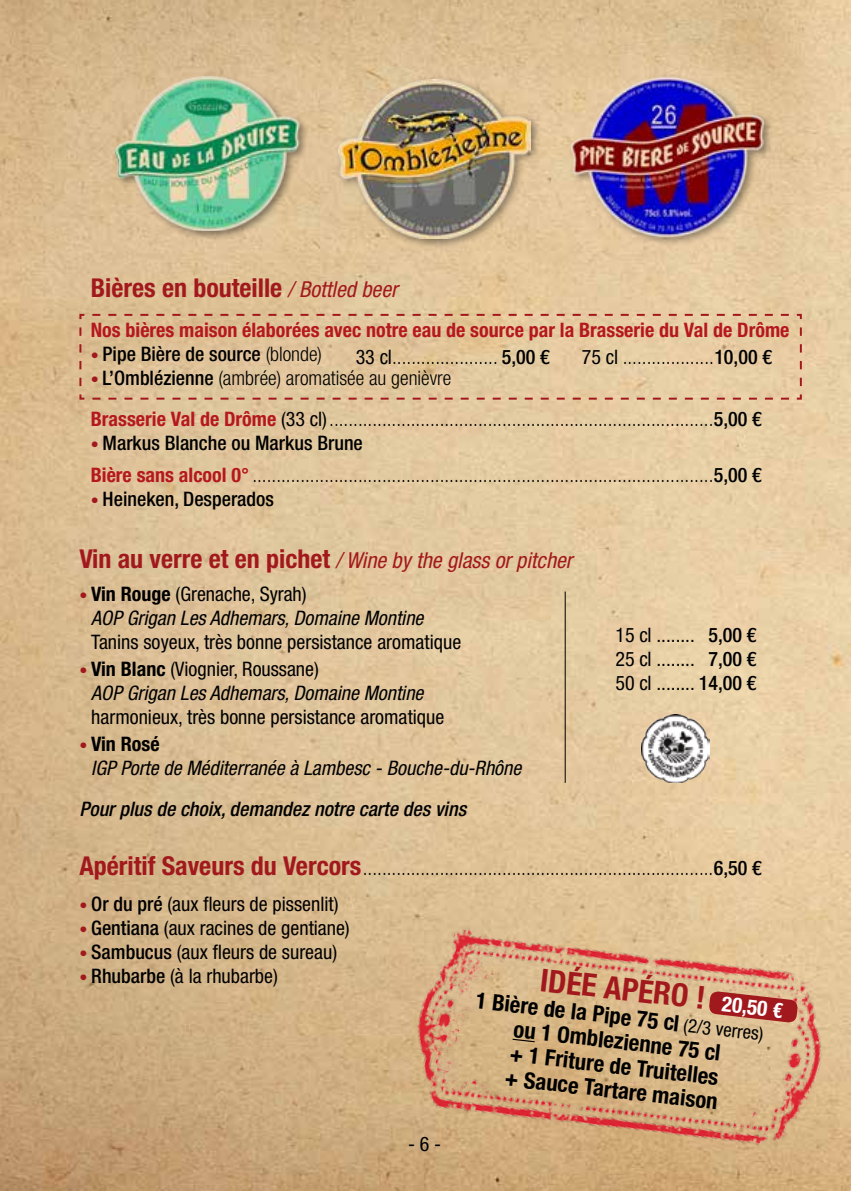
<style>
.page{position:relative;width:851px;height:1191px;background:#fff}
.page>*{position:absolute;margin:0;border:0;box-sizing:border-box;transform-origin:0 0}
.t1{font:700 condensed 31.8px "Helvetica Neue LT Pro";color:#a2191d}
.t2{font:700 condensed 26px "Helvetica Neue LT Pro";color:#a2191d}
.t3{font:700 condensed 22.6px/24.6px "Helvetica Neue LT Pro";color:#000}
.t4{font:italic condensed 22px "Helvetica Neue LT Pro";color:#a2191d}
.t5{font:700 condensed 21.2px "Helvetica Neue LT Pro";color:#fff}
.t6{font:300 condensed 20px/41px "Helvetica Neue LT Pro";color:#000}
.t7{font:condensed 20px/24px "Helvetica Neue LT Pro";color:#000;text-align:justify}
.t8{font:italic condensed 20px/24px "Helvetica Neue LT Pro";color:#000}
.t9{font:700 condensed 20px "Helvetica Neue LT Pro";color:#b5181f}
.t10{font:500 condensed 20px "Helvetica Neue LT Pro";color:#000}
.t11{font:italic 500 condensed 20px "Helvetica Neue LT Pro";color:#000}
.t12{font:condensed 18.8px "Helvetica Neue LT Pro";color:#000}
.s1{font-weight:400;font-style:italic;font-size:22px}
.s2{font-weight:400;font-size:16px;color:#a2191d}
.s3{font-weight:300}
.s4{font-weight:500}
.s5{font-weight:700;color:#b5181f}
.s6{font-weight:400}
.s7{font-weight:700;font-style:normal;font-size:26px}
.s8{font-style:normal;font-size:16px;color:#a2191d}
.s9{font-weight:700;font-style:normal}
.s10{font-style:normal}
.s11{font-weight:700;font-size:26px;color:#a2191d}
.s12{font-size:16px;color:#a2191d}
</style>
<div class="page">
<img style="left:0;top:0;width:850px;height:1191px">
<div style="left:113px;top:73px;width:196px;height:168px;background:#000;opacity:.41"></div>
<img style="left:112px;top:73px;width:190px;height:158px">
<div style="left:568px;top:73px;width:206px;height:174px;background:#000;opacity:.41"></div>
<img style="left:567px;top:72px;width:200px;height:167px">
<div style="left:335px;top:76px;width:206px;height:174px;background:#000;opacity:.41"></div>
<img style="left:338px;top:79px;width:192px;height:160px">
<svg style="left:78px;top:313px;width:724px;height:88px;background:#e0c299"></svg>
<hr style="left:564px;top:591px;width:1px;height:192px;background:#000">
<img style="left:641px;top:714px;width:68px;height:69px">
<img style="left:370px;top:863px;width:480px;height:328px">
<svg style="left:511px;top:1038px;width:25px;height:5px"></svg>
<svg style="left:708px;top:990px;width:90px;height:33px;background:#b65246"></svg>
<h2 class="t2" style="left:91px;top:272px;width:308px">Bières en bouteille <span class="s1">/ Bottled beer</span></h2>
<p class="t9" style="left:91px;top:317px;width:700px">Nos bières maison élaborées avec notre eau de source par la Brasserie du Val de Drôme</p>
<p class="t10" style="left:91px;top:342px;width:233px"><span class="s2">•</span> Pipe Bière de source <span class="s3">(blonde)</span></p>
<p class="t6" style="left:91px;top:357px;width:672px"><span class="s2">•</span> <span class="s4">L’Omblézienne</span> (ambrée) aromatisée au genièvre<br><span class="s5">Brasserie Val de Drôme</span> <span class="s6">(33 cl)</span>................................................................................<span class="s4">5,00 €</span></p>
<p class="t6" style="left:91px;top:426px;width:672px;line-height:32px"><span class="s2">•</span> <span class="s4">Markus Blanche ou Markus Brune<br></span><span class="s5">Bière sans alcool 0°</span> ................................................................................................<span class="s4">5,00 €</span></p>
<p class="t10" style="left:91px;top:487px;width:185px"><span class="s2">•</span> Heineken, Desperados</p>
<p class="t6" style="left:355px;top:336px;width:195px"><span class="s6">33 cl</span>...................... <span class="s4">5,00 €</span></p>
<p class="t6" style="left:581px;top:336px;width:191px"><span class="s6">75 cl</span> ...................<span class="s4">10,00 €</span></p>
<p class="t4" style="left:79px;top:548px;width:494px"><span class="s7">Vin au verre et en pichet</span> / Wine by the glass or pitcher</p>
<p class="t8" style="left:91px;top:582px;width:334px;text-indent:-12px"><span class="s8">•</span> <span class="s9">Vin Rouge</span> <span class="s10">(Grenache, Syrah)<br></span>AOP Grigan Les Adhemars, Domaine Montine</p>
<p class="t7" style="left:91px;top:629px;width:371px">Tanins soyeux, très bonne persistance aromatique</p>
<p class="t8" style="left:91px;top:657px;width:334px;text-indent:-12px"><span class="s8">•</span> <span class="s9">Vin Blanc</span> <span class="s10">(Viognier, Roussane)<br></span>AOP Grigan Les Adhemars, Domaine Montine</p>
<p class="t7" style="left:91px;top:704px;width:354px">harmonieux, très bonne persistance aromatique</p>
<p class="t8" style="left:91px;top:732px;width:431px;text-indent:-12px"><span class="s8">•</span> <span class="s9">Vin Rosé<br></span>IGP Porte de Méditerranée à Lambesc - Bouche-du-Rhône</p>
<p class="t11" style="left:79px;top:796px;width:388px">Pour plus de choix, demandez notre carte des vins</p>
<p class="t7" style="left:615px;top:623px;width:143px">15 cl ........ <span class="s4">5,00 € </span>25 cl ........ <span class="s4">7,00 € </span>50 cl ........ <span class="s4">14,00 €</span></p>
<p class="t6" style="left:79px;top:847px;width:684px"><span class="s11">Apéritif Saveurs du Vercors</span>.........................................................................<span class="s4">6,50 €</span></p>
<p class="t7" style="left:79px;top:891px;width:260px"><span class="s12">•</span> <span class="s4">Or du pré</span> (aux fleurs de pissenlit)</p>
<p class="t7" style="left:79px;top:915px;width:272px"><span class="s12">•</span> <span class="s4">Gentiana</span> (aux racines de gentiane)</p>
<p class="t7" style="left:79px;top:939px;width:259px"><span class="s12">•</span> <span class="s4">Sambucus</span> (aux fleurs de sureau)</p>
<p class="t7" style="left:79px;top:963px;width:200px"><span class="s12">•</span> <span class="s4">Rhubarbe</span> (à la rhubarbe)</p>
<h1 class="t1" style="left:543px;top:959px;width:168px;rotate:7deg">IDÉE APÉRO !</h1>
<p class="t3" style="left:477px;top:986px;width:206px;rotate:7deg">1 Bière de la Pipe 75 cl</p>
<p class="t5" style="left:723px;top:990px;width:62px;rotate:7deg">20,50 €</p>
<p class="t12" style="left:685px;top:1014px;width:82px;rotate:7deg">(2/3 verres)</p>
<p class="t3" style="left:513px;top:1015px;width:215px;rotate:7deg">ou 1 Omblezienne 75 cl + 1 Friture de Truitelles + Sauce Tartare maison</p>
<p class="t7" style="left:408px;top:1131px;width:35px">- 6 -</p>
</div>
